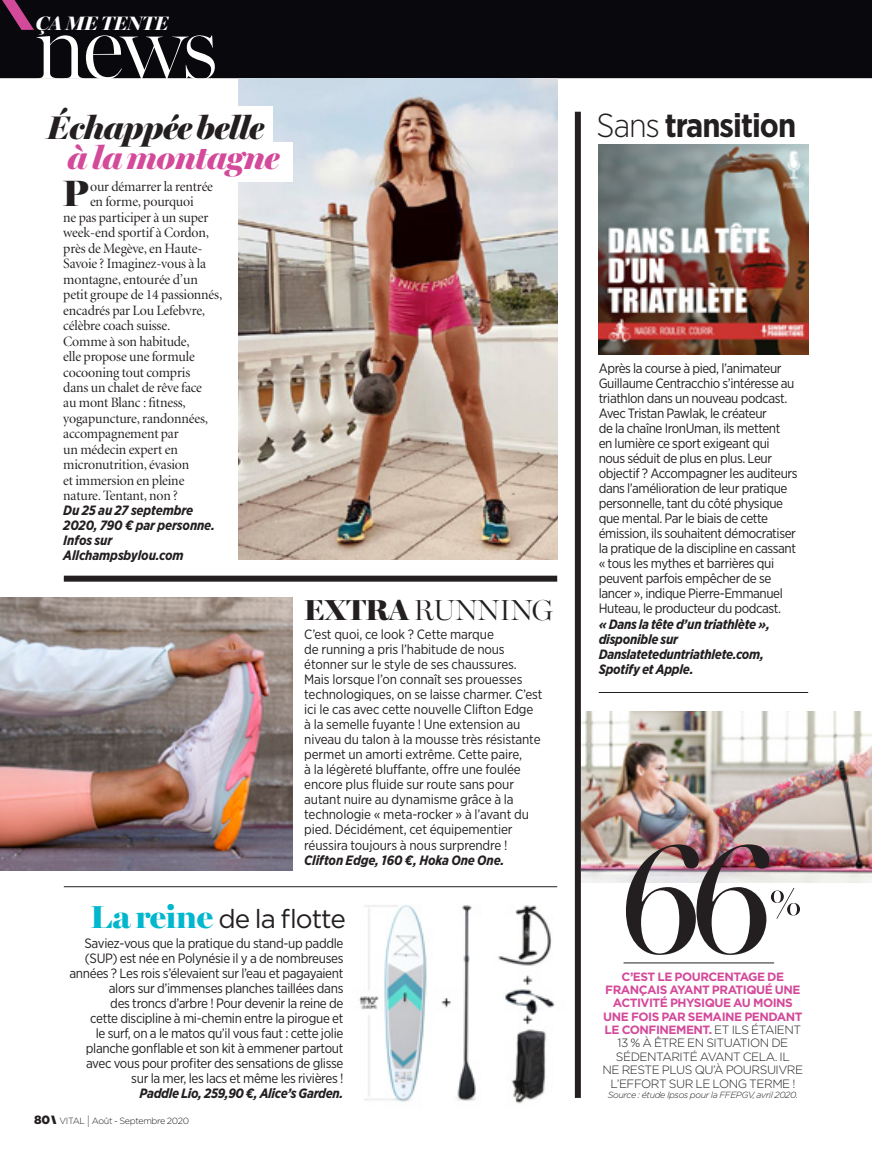
<style>
.page{position:relative;width:872px;height:1149px;background:#fff}
.page>*{position:absolute;margin:0;border:0;box-sizing:border-box;transform-origin:0 0}
.t1{font:154.65px "Miller Banner";color:#231f20}
.t2{font:300 93.15px "Miller Banner";color:#fff}
.t3{font:900 36.9px "Miller Banner";color:#231f20}
.t4{font:700 33.15px "Gotham Narrow";letter-spacing:-.03em;color:#231f20}
.t5{font:italic 900 32.85px "Miller Banner";letter-spacing:-.02em;color:#231f20}
.t6{font:italic 900 32.85px "Miller Banner";letter-spacing:-.02em;color:#d44a9a}
.t7{font:300 29.1px "Miller Banner";letter-spacing:-.01em;color:#231f20}
.t8{font:26.1px "Gotham";letter-spacing:-.04em;color:#231f20}
.t9{font:italic 900 19.5px "Miller Banner";color:#fff}
.t10{font:14.25px "Minion Display";letter-spacing:-.01em;color:#231f20}
.Texte_Gotham{font:13.5px/15px "Gotham Narrow";letter-spacing:-.025em;color:#231f20}
.Infos_black_ital{font:italic 700 13.5px/15px "Gotham Narrow";letter-spacing:-.02em;color:#231f20}
.t11{font:700 12px/13.4px "Gotham";letter-spacing:-.04em;color:#d44a9a;text-align:center}
.Chiffre_source{font:italic 300 9px "Gotham";letter-spacing:-.04em;color:#231f20}
.t12{font:300 9px "Gotham";letter-spacing:-.04em;color:#231f20}
.s1{font-weight:900}
.s2{font-family:"Miller Banner";font-weight:900;font-size:31.95px;color:#00b7ce}
.s3{font-weight:900;font-size:12px}
.s4{font-weight:900;font-style:italic;font-size:12px}
.s5{font-weight:100;font-size:16.5px}
.s6{font-weight:300}
.s7{font-weight:300;color:#231f20}
</style>
<div class="page">
<img style="left:0;top:597px;width:292px;height:273px">
<div style="left:0;top:0;width:872px;height:78px;background:#08080d"></div>
<hr style="left:598px;top:692px;width:210px;height:1px;background:#231f20">
<div style="left:64px;top:575px;width:493px;height:6px;background:#231f20"></div>
<img style="left:582px;top:711px;width:290px;height:170px">
<img style="left:598px;top:145px;width:210px;height:209px">
<hr style="left:64px;top:886px;width:493px;height:1px;background:#231f20">
<svg style="left:0;top:0;width:34px;height:30px"></svg>
<img style="left:239px;top:78px;width:318px;height:481px">
<div style="left:575px;top:112px;width:6px;height:985px;background:#231f20"></div>
<hr style="left:623px;top:962px;width:151px;height:1px;background:#231f20">
<img style="left:359px;top:904px;width:196px;height:200px">
<svg style="left:771px;top:887px;width:29px;height:31px"></svg>
<div style="left:211px;top:106px;width:62px;height:39px;background:#fff"></div>
<div style="left:217px;top:142px;width:75px;height:40px;background:#fff"></div>
<h3 class="t9" style="left:36px;top:11px;width:134px">ÇA ME TENTE</h3>
<h2 class="t2" style="left:34px;top:-9px;width:186px">news</h2>
<p class="t5" style="left:48px;top:107px;width:217px">Échappée belle</p>
<p class="t6" style="left:67px;top:137px;width:213px">à la montagne</p>
<p class="t3" style="left:63px;top:171px;width:27px">P</p>
<p class="t10" style="left:90px;top:179px;width:124px">our démarrer la rentrée</p>
<p class="t10" style="left:90px;top:195px;width:105px">en forme, pourquoi</p>
<p class="t10" style="left:63px;top:210px;width:147px">ne pas participer à un super</p>
<p class="t10" style="left:63px;top:226px;width:147px">week-end sportif à Cordon,</p>
<p class="t10" style="left:63px;top:241px;width:141px">près de Megève, en Haute-</p>
<p class="t10" style="left:63px;top:257px;width:144px">Savoie ? Imaginez-vous à la</p>
<p class="t10" style="left:63px;top:272px;width:136px">montagne, entourée d’un</p>
<p class="t10" style="left:63px;top:288px;width:160px">petit groupe de 14 passionnés,</p>
<p class="t10" style="left:63px;top:303px;width:143px">encadrés par Lou Lefebvre,</p>
<p class="t10" style="left:63px;top:318px;width:108px">célèbre coach suisse.</p>
<p class="t10" style="left:63px;top:334px;width:128px">Comme à son habitude,</p>
<p class="t10" style="left:63px;top:349px;width:133px">elle propose une formule</p>
<p class="t10" style="left:63px;top:365px;width:128px">cocooning tout compris</p>
<p class="t10" style="left:63px;top:380px;width:140px">dans un chalet de rêve face</p>
<p class="t10" style="left:63px;top:396px;width:124px">au mont Blanc : fitness,</p>
<p class="t10" style="left:63px;top:411px;width:146px">yogapuncture, randonnées,</p>
<p class="t10" style="left:63px;top:427px;width:117px">accompagnement par</p>
<p class="t10" style="left:63px;top:442px;width:116px">un médecin expert en</p>
<p class="t10" style="left:63px;top:457px;width:127px">micronutrition, évasion</p>
<p class="t10" style="left:63px;top:473px;width:123px">et immersion en pleine</p>
<p class="t10" style="left:63px;top:488px;width:116px">nature. Tentant, non ?</p>
<p class="Infos_black_ital" style="left:63px;top:503px;width:153px">Du 25 au 27 septembre<br>2020, 790 € par personne.</p>
<p class="Infos_black_ital" style="left:63px;top:533px;width:122px">Infos sur<br>Allchampsbylou.com</p>
<p class="t7" style="left:304px;top:592px;width:250px"><span class="s1">EXTRA</span> RUNNING</p>
<p class="Texte_Gotham" style="left:304px;top:626px;width:240px">C’est quoi, ce look ? Cette marque<br>de running a pris l’habitude de nous étonner sur le style de ses chaussures.<br>Mais lorsque l’on connaît ses prouesses technologiques, on se laisse charmer. C’est ici le cas avec cette nouvelle Clifton Edge à la semelle fuyante ! Une extension au niveau du talon à la mousse très résistante permet un amorti extrême. Cette paire,<br>à la légèreté bluffante, offre une foulée encore plus fluide sur route sans pour autant nuire au dynamisme grâce à la technologie « meta-rocker » à l’avant du pied. Décidément, cet équipementier réussira toujours à nous surprendre !</p>
<p class="Infos_black_ital" style="left:304px;top:851px;width:202px">Clifton Edge, 160 €, Hoka One One.</p>
<p class="t8" style="left:90px;top:901px;width:257px"><span class="s2">La reine</span> de la flotte</p>
<p class="Texte_Gotham" style="left:69px;top:934px;width:275px;text-align:right">Saviez-vous que la pratique du stand-up paddle (SUP) est née en Polynésie il y a de nombreuses années ? Les rois s’élevaient sur l’eau et pagayaient alors sur d’immenses planches taillées dans<br>des troncs d’arbre ! Pour devenir la reine de<br>cette discipline à mi-chemin entre la pirogue et<br>le surf, on a le matos qu’il vous faut : cette jolie planche gonflable et son kit à emmener partout avec vous pour profiter des sensations de glisse sur la mer, les lacs et même les rivières !</p>
<p class="Infos_black_ital" style="left:140px;top:1084px;width:205px">Paddle Lio, 259,90 €, Alice’s Garden.</p>
<p class="t12" style="left:34px;top:1114px;width:157px"><span class="s3">80</span> <span class="s4">I</span>VITAL <span class="s5">I</span> Août - Septembre 2020</p>
<p class="t4" style="left:596px;top:104px;width:201px"><span class="s6">Sans</span> transition</p>
<p class="Texte_Gotham" style="left:598px;top:360px;width:200px">Après la course à pied, l’animateur Guillaume Centracchio s’intéresse au triathlon dans un nouveau podcast.<br>Avec Tristan Pawlak, le créateur<br>de la chaîne IronUman, ils mettent<br>en lumière ce sport exigeant qui nous séduit de plus en plus. Leur objectif ? Accompagner les auditeurs dans l’amélioration de leur pratique personnelle, tant du côté physique que mental. Par le biais de cette émission, ils souhaitent démocratiser la pratique de la discipline en cassant « tous les mythes et barrières qui peuvent parfois empêcher de se lancer », indique Pierre-Emmanuel Huteau, le producteur du podcast.</p>
<p class="Infos_black_ital" style="left:598px;top:616px;width:173px">« Dans la tête d’un triathlète », disponible sur<br>Danslateteduntriathlete.com,<br>Spotify et Apple.</p>
<p class="t1" style="left:617px;top:807px;width:160px">66</p>
<p class="t11" style="left:602px;top:969px;width:202px">C’EST LE POURCENTAGE DE<br>FRANÇAIS AYANT PRATIQUÉ UNE<br>ACTIVITÉ PHYSIQUE AU MOINS<br>UNE FOIS PAR SEMAINE PENDANT<br>LE CONFINEMENT. <span class="s7">ET ILS ÉTAIENT<br>13 % À ÊTRE EN SITUATION DE<br>SÉDENTARITÉ AVANT CELA. IL<br>NE RESTE PLUS QU’À POURSUIVRE<br>L’EFFORT SUR LE LONG TERME !</span></p>
<p class="Chiffre_source" style="left:608px;top:1088px;width:192px">Source : étude Ipsos pour la FFEPGV, avril 2020.</p>
</div>
